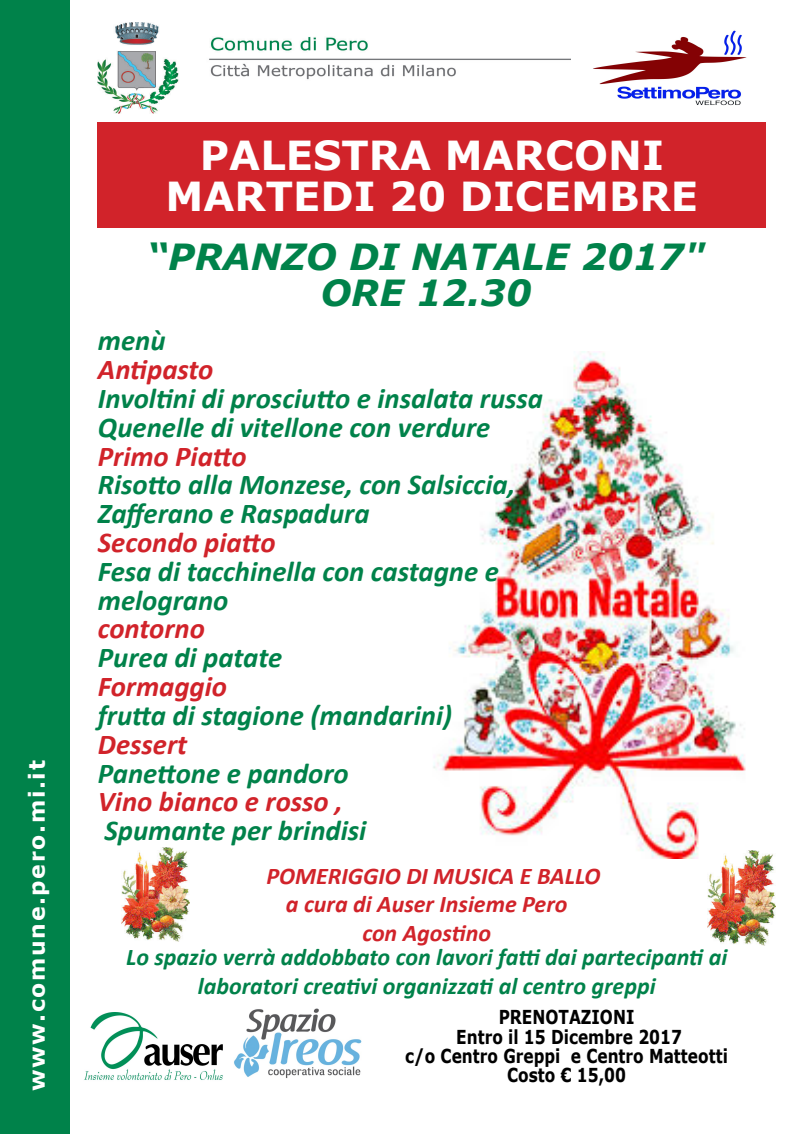
<style>
.page{position:relative;width:794px;height:1134px;background:#fff}
.page>*{position:absolute;margin:0;border:0;box-sizing:border-box;transform-origin:0 0}
.t1{font:700 40px "Verdana";color:#fff}
.t2{font:italic 700 36px/36px "Verdana";color:#00824a;text-align:center}
.t3{font:italic 700 28.8px "Calibri";color:#00824a}
.t4{font:italic 700 28.8px "Calibri";color:#d1232a}
.t5{font:italic 700 24px/28.8px "Calibri";color:#00824a;text-align:center}
.t6{font:italic 700 24px "Calibri";color:#d1232a}
.t7{font:700 22px "Verdana";letter-spacing:.075em;color:#fff}
.t8{font:700 19.2px/19.2px "Verdana";color:#000;text-align:center;scale:.8 1}
</style>
<div class="page">
<img style="left:433px;top:351px;width:326px;height:507px">
<div style="left:0;top:0;width:70px;height:1134px;background:#00824a"></div>
<div style="left:98px;top:122px;width:668px;height:106px;background:#d1232a"></div>
<img style="left:593px;top:30px;width:154px;height:76px">
<img style="left:84px;top:1012px;width:139px;height:68px">
<img style="left:98px;top:23px;width:472px;height:90px">
<img style="left:234px;top:1008px;width:128px;height:71px">
<img style="left:121px;top:847px;width:68px;height:94px">
<img style="left:708px;top:851px;width:67px;height:94px">
<p class="t7" style="left:23px;top:1091px;width:332px;rotate:-90deg">www.comune.pero.mi.it</p>
<p class="t1" style="left:200px;top:130px;width:465px">PALESTRA MARCONI</p>
<p class="t1" style="left:166px;top:170px;width:534px">MARTEDI 20 DICEMBRE</p>
<p class="t2" style="left:147px;top:238px;width:560px">“PRANZO DI NATALE 2017"<br>ORE 12.30</p>
<p class="t3" style="left:98px;top:323px;width:69px">menù</p>
<p class="t4" style="left:98px;top:352px;width:117px">Antipasto</p>
<p class="t3" style="left:98px;top:381px;width:447px">Involtini di prosciutto e insalata russa</p>
<p class="t3" style="left:98px;top:409px;width:394px">Quenelle di vitellone con verdure</p>
<p class="t4" style="left:98px;top:438px;width:150px">Primo Piatto</p>
<p class="t3" style="left:98px;top:467px;width:419px">Risotto alla Monzese, con Salsiccia,</p>
<p class="t3" style="left:98px;top:496px;width:273px">Zafferano e Raspadura</p>
<p class="t4" style="left:98px;top:525px;width:179px">Secondo piatto</p>
<p class="t3" style="left:98px;top:553px;width:402px">Fesa di tacchinella con castagne e</p>
<p class="t3" style="left:98px;top:582px;width:132px">melograno</p>
<p class="t4" style="left:98px;top:611px;width:109px">contorno</p>
<p class="t3" style="left:98px;top:640px;width:186px">Purea di patate</p>
<p class="t4" style="left:98px;top:669px;width:131px">Formaggio</p>
<p class="t3" style="left:98px;top:697px;width:356px">frutta di stagione (mandarini)</p>
<p class="t4" style="left:98px;top:726px;width:91px">Dessert</p>
<p class="t3" style="left:98px;top:755px;width:252px">Panettone e pandoro</p>
<p class="t4" style="left:98px;top:784px;width:246px">Vino bianco e rosso ,</p>
<p class="t3" style="left:104px;top:813px;width:263px">Spumante per brindisi</p>
<p class="t6" style="left:266px;top:861px;width:335px">POMERIGGIO DI MUSICA E BALLO</p>
<p class="t6" style="left:286px;top:889px;width:283px">a cura di Auser Insieme Pero</p>
<p class="t6" style="left:362px;top:918px;width:130px">con Agostino</p>
<p class="t5" style="left:126px;top:942px;width:602px">Lo spazio verrà addobbato con lavori fatti dai partecipanti ai laboratori creativi organizzati al centro greppi</p>
<p class="t8" style="left:405px;top:1007px;width:405px">PRENOTAZIONI<br>Entro il 15 Dicembre 2017<br>c/o Centro Greppi e Centro Matteotti<br>Costo € 15,00</p>
</div>
